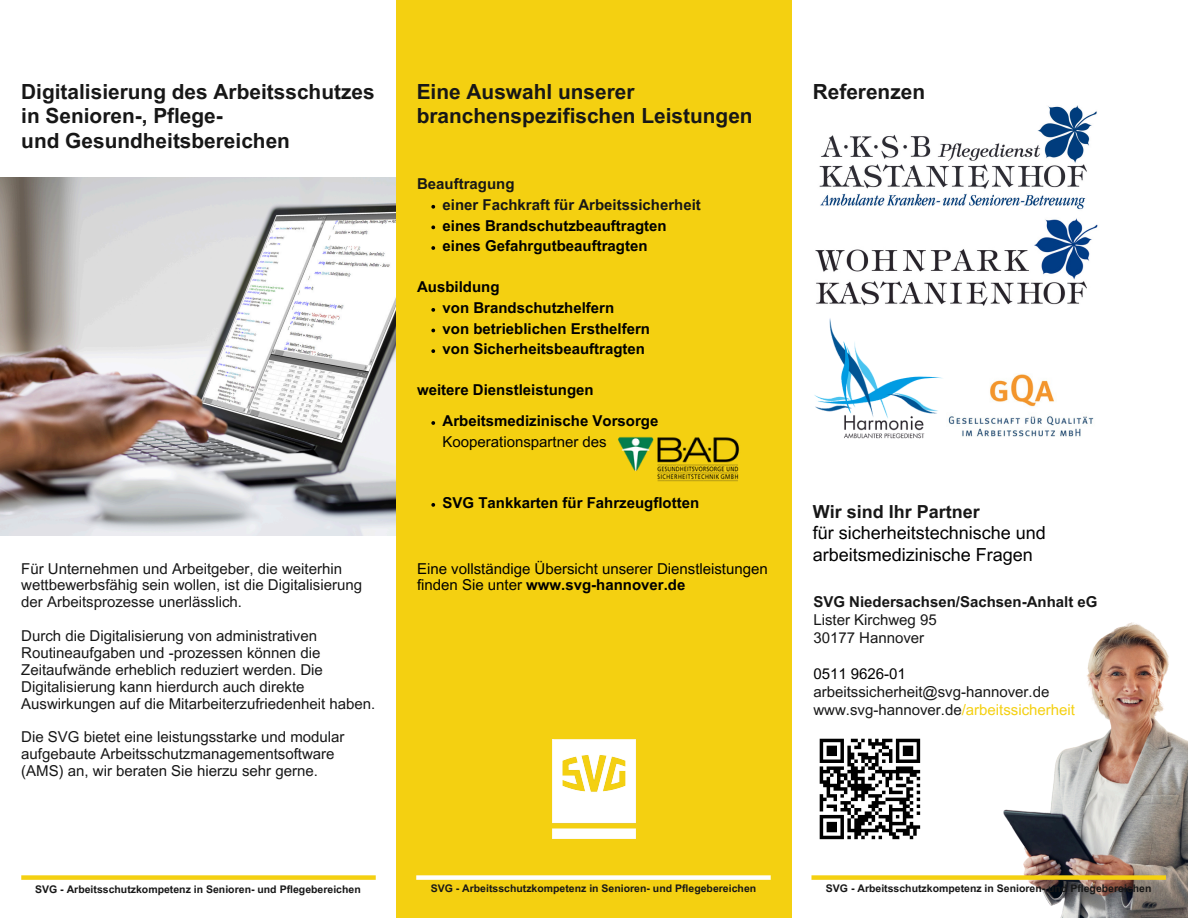
<style>
.page{position:relative;width:1188px;height:918px;background:#fff}
.page>*{position:absolute;margin:0;border:0;box-sizing:border-box;transform-origin:0 0}
.t1{font:700 20.85px/24.8px "Arial MT Pro";color:#171717}
.t2{font:18px/21.3px "Arial MT Pro";color:#000}
.t3{font:15px/16.8px "Arial MT Pro";color:#171717}
.t4{font:700 15px "Arial MT Pro";color:#000}
.t5{font:700 15px/18px "Arial MT Pro";color:#171717}
.t6{font:15px/16.8px "Arial MT Pro";color:#000}
.t7{font:700 10.5px "Arial MT Pro";color:#171717}
.s1{font-weight:700}
.s2{font-weight:700;color:#171717}
.s3{font-weight:400}
.s4{color:#000}
.s5{color:#f4d011}
</style>
<div class="page">
<img style="left:1px;top:178px;width:395px;height:357px">
<div style="left:21px;top:875px;width:355px;height:5px;background:#f4d011"></div>
<div style="left:396px;top:0;width:396px;height:918px;background:#f4d011"></div>
<img style="left:1003px;top:622px;width:185px;height:296px">
<img style="left:815px;top:105px;width:283px;height:201px">
<svg style="left:819px;top:738px;width:102px;height:102px"></svg>
<div style="left:416px;top:875px;width:355px;height:5px;background:#fff"></div>
<div style="left:811px;top:875px;width:355px;height:5px;background:#f4d011"></div>
<img style="left:553px;top:739px;width:83px;height:99px">
<svg style="left:431px;top:205px;width:4px;height:4px"></svg>
<svg style="left:431px;top:226px;width:4px;height:3px"></svg>
<svg style="left:431px;top:246px;width:4px;height:4px"></svg>
<svg style="left:431px;top:308px;width:4px;height:4px"></svg>
<svg style="left:431px;top:329px;width:4px;height:3px"></svg>
<svg style="left:431px;top:349px;width:4px;height:4px"></svg>
<svg style="left:431px;top:421px;width:4px;height:4px"></svg>
<svg style="left:431px;top:503px;width:4px;height:4px"></svg>
<img style="left:618px;top:436px;width:121px;height:46px">
<img style="left:814px;top:318px;width:129px;height:120px">
<img style="left:948px;top:374px;width:146px;height:63px">
<h4 class="t1" style="left:21px;top:82px;width:355px">Digitalisierung des Arbeitsschutzes in Senioren-, Pflege-<br>und Gesundheitsbereichen</h4>
<h4 class="t3" style="left:21px;top:562px;width:342px">Für Unternehmen und Arbeitgeber, die weiterhin wettbewerbsfähig sein wollen, ist die Digitalisierung der Arbeitsprozesse unerlässlich.</h4>
<p class="t3" style="left:21px;top:629px;width:356px">Durch die Digitalisierung von administrativen Routineaufgaben und -prozessen können die Zeitaufwände erheblich reduziert werden. Die Digitalisierung kann hierdurch auch direkte Auswirkungen auf die Mitarbeiterzufriedenheit haben.</p>
<h1 class="t3" style="left:21px;top:731px;width:325px">Die SVG bietet eine leistungsstarke und modular aufgebaute Arbeitsschutzmanagementsoftware (AMS) an, wir beraten Sie hierzu sehr gerne.</h1>
<p class="t7" style="left:35px;top:886px;width:327px">SVG - Arbeitsschutzkompetenz in Senioren- und Pflegebereichen</p>
<p class="t1" style="left:417px;top:82px;width:337px">Eine Auswahl unserer branchenspezifischen Leistungen</p>
<h3 class="t5" style="left:417px;top:177px;width:99px">Beauftragung</h3>
<p class="t5" style="left:443px;top:197px;width:260px">einer Fachkraft für Arbeitssicherheit</p>
<p class="t4" style="left:443px;top:220px;width:226px">eines Brandschutzbeauftragten</p>
<p class="t4" style="left:443px;top:240px;width:207px">eines Gefahrgutbeauftragten</p>
<h3 class="t4" style="left:417px;top:281px;width:84px">Ausbildung</h3>
<p class="t4" style="left:443px;top:302px;width:173px">von Brandschutzhelfern</p>
<p class="t4" style="left:443px;top:323px;width:209px">von betrieblichen Ersthelfern</p>
<p class="t4" style="left:443px;top:343px;width:204px">von Sicherheitsbeauftragten</p>
<p class="t4" style="left:417px;top:385px;width:178px">weitere Dienstleistungen</p>
<h4 class="t4" style="left:443px;top:415px;width:217px">Arbeitsmedizinische Vorsorge</h4>
<p class="t6" style="left:443px;top:435px;width:166px">Kooperationspartner des</p>
<p class="t4" style="left:443px;top:497px;width:258px">SVG Tankkarten für Fahrzeugflotten</p>
<p class="t6" style="left:417px;top:562px;width:352px">Eine vollständige Übersicht unserer Dienstleistungen finden Sie unter <span class="s1">www.svg-hannover.de</span></p>
<p class="t1" style="left:813px;top:82px;width:114px">Referenzen</p>
<h2 class="t2" style="left:813px;top:503px;width:235px"><span class="s2">Wir sind Ihr Partner<br></span>für sicherheitstechnische und arbeitsmedizinische Fragen</h2>
<h4 class="t5" style="left:813px;top:595px;width:286px">SVG Niedersachsen/Sachsen-Anhalt eG<br><span class="s3">Lister Kirchweg 95<br>30177 Hannover</span></h4>
<h4 class="t3" style="left:813px;top:667px;width:263px;line-height:18px"><span class="s4">0511 9626-01 </span>arbeitssicherheit@svg-hannover.de www.svg-hannover.de<span class="s5">/arbeitssicherheit</span></h4>
<p class="t7" style="left:431px;top:884px;width:327px">SVG - Arbeitsschutzkompetenz in Senioren- und Pflegebereichen</p>
<p class="t7" style="left:826px;top:884px;width:327px">SVG - Arbeitsschutzkompetenz in Senioren- und Pflegebereichen</p>
</div>
